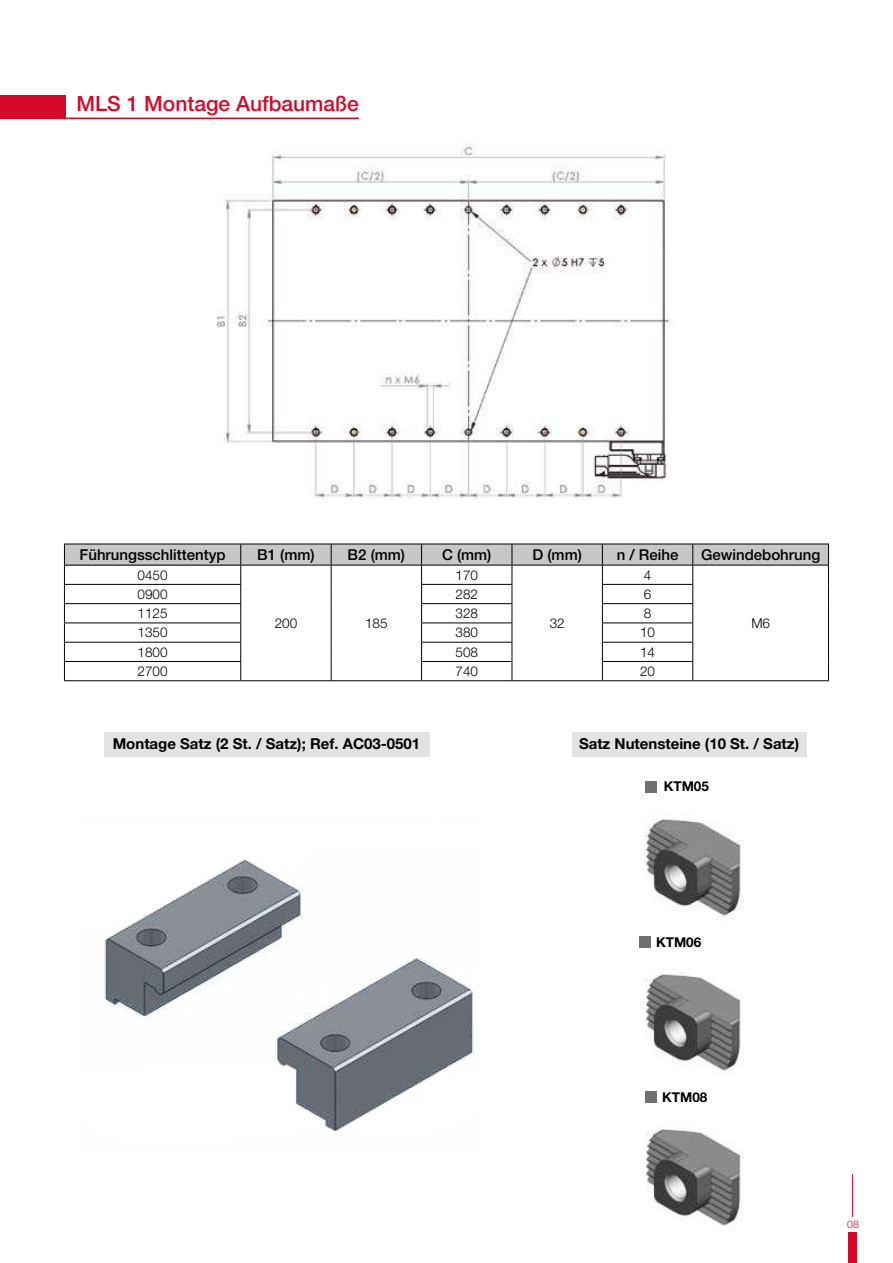
<style>
.page{position:relative;width:893px;height:1263px;background:#fff}
.page>*{position:absolute;margin:0;border:0;box-sizing:border-box;transform-origin:0 0}
.t1{font:500 21px "Helvetica Neue LT Pro";color:#d70929}
.t2{font:500 15px "Helvetica Neue LT Pro";color:#000}
.t3{font:700 15px "Helvetica Neue LT Pro";color:#000}
.t4{font:300 13.5px "Helvetica Neue LT Pro";color:#000}
.t5{font:700 13.5px "Helvetica Neue LT Pro";color:#000}
.t6{font:300 10.5px "Helvetica Neue LT Pro";color:#d70929}
</style>
<div class="page">
<div style="left:848px;top:1232px;width:8px;height:31px;background:#d70929"></div>
<hr style="left:852px;top:1174px;width:1px;height:43px;background:#d70929">
<img style="left:217px;top:146px;width:456px;height:353px">
<div style="left:64px;top:544px;width:177px;height:21px;background:#c7c7c7"></div>
<hr style="left:422px;top:680px;width:90px;height:1px;background:#000">
<hr style="left:602px;top:680px;width:91px;height:1px;background:#000">
<hr style="left:241px;top:680px;width:90px;height:1px;background:#000">
<hr style="left:512px;top:680px;width:90px;height:1px;background:#000">
<hr style="left:331px;top:680px;width:91px;height:1px;background:#000">
<hr style="left:693px;top:680px;width:136px;height:1px;background:#000">
<hr style="left:64px;top:584px;width:177px;height:1px;background:#000">
<hr style="left:64px;top:603px;width:177px;height:1px;background:#000">
<hr style="left:64px;top:622px;width:177px;height:1px;background:#000">
<hr style="left:64px;top:642px;width:177px;height:1px;background:#000">
<hr style="left:64px;top:661px;width:177px;height:1px;background:#000">
<hr style="left:64px;top:680px;width:177px;height:1px;background:#000">
<hr style="left:64px;top:544px;width:177px;height:1px;background:#000">
<svg style="left:64px;top:544px;width:1px;height:136px"></svg>
<svg style="left:240px;top:544px;width:589px;height:136px"></svg>
<hr style="left:64px;top:565px;width:177px;height:1px;background:#000">
<img style="left:104px;top:859px;width:371px;height:272px">
<div style="left:645px;top:781px;width:12px;height:11px;background:#706f6f"></div>
<div style="left:639px;top:936px;width:12px;height:12px;background:#706f6f"></div>
<div style="left:645px;top:1091px;width:11px;height:12px;background:#706f6f"></div>
<img style="left:645px;top:819px;width:98px;height:102px">
<img style="left:646px;top:970px;width:99px;height:103px">
<img style="left:646px;top:1123px;width:99px;height:105px">
<hr style="left:55px;top:118px;width:304px;height:1px;background:#d70929">
<div style="left:0;top:96px;width:65px;height:23px;background:#d70929"></div>
<div style="left:572px;top:732px;width:234px;height:25px;background:#e3e3e3"></div>
<div style="left:104px;top:732px;width:325px;height:25px;background:#e3e3e3"></div>
<h1 class="t1" style="left:77px;top:91px;width:284px">MLS 1 Montage Aufbaumaße</h1>
<p class="t2" style="left:80px;top:546px;width:148px">Führungsschlittentyp</p>
<p class="t2" style="left:257px;top:546px;width:59px">B1 (mm)</p>
<p class="t2" style="left:348px;top:546px;width:59px">B2 (mm)</p>
<p class="t2" style="left:442px;top:546px;width:51px">C (mm)</p>
<p class="t2" style="left:532px;top:546px;width:51px">D (mm)</p>
<p class="t2" style="left:617px;top:546px;width:63px">n / Reihe</p>
<p class="t2" style="left:701px;top:546px;width:121px">Gewindebohrung</p>
<p class="t4" style="left:138px;top:566px;width:32px">0450</p>
<p class="t4" style="left:275px;top:615px;width:24px">200</p>
<p class="t4" style="left:365px;top:615px;width:24px">185</p>
<p class="t4" style="left:455px;top:566px;width:24px">170</p>
<p class="t4" style="left:644px;top:566px;width:9px">4</p>
<p class="t4" style="left:138px;top:586px;width:32px">0900</p>
<p class="t4" style="left:456px;top:586px;width:24px">282</p>
<p class="t4" style="left:644px;top:586px;width:9px">6</p>
<p class="t4" style="left:138px;top:605px;width:32px">1125</p>
<p class="t4" style="left:456px;top:605px;width:24px">328</p>
<p class="t4" style="left:644px;top:605px;width:9px">8</p>
<p class="t4" style="left:138px;top:624px;width:32px">1350</p>
<p class="t4" style="left:456px;top:624px;width:24px">380</p>
<p class="t4" style="left:640px;top:624px;width:17px">10</p>
<p class="t4" style="left:138px;top:644px;width:32px">1800</p>
<p class="t4" style="left:456px;top:644px;width:24px">508</p>
<p class="t4" style="left:640px;top:644px;width:17px">14</p>
<p class="t4" style="left:138px;top:663px;width:32px">2700</p>
<p class="t4" style="left:456px;top:663px;width:24px">740</p>
<p class="t4" style="left:640px;top:663px;width:17px">20</p>
<p class="t4" style="left:751px;top:615px;width:20px">M6</p>
<p class="t4" style="left:550px;top:615px;width:17px">32</p>
<p class="t3" style="left:113px;top:734px;width:309px">Montage Satz (2 St. / Satz); Ref. AC03-0501</p>
<p class="t3" style="left:579px;top:734px;width:222px">Satz Nutensteine (10 St. / Satz)</p>
<p class="t5" style="left:664px;top:778px;width:47px">KTM05</p>
<p class="t5" style="left:656px;top:934px;width:47px">KTM06</p>
<p class="t5" style="left:662px;top:1089px;width:47px">KTM08</p>
<p class="t6" style="left:847px;top:1218px;width:13px">08</p>
</div>
